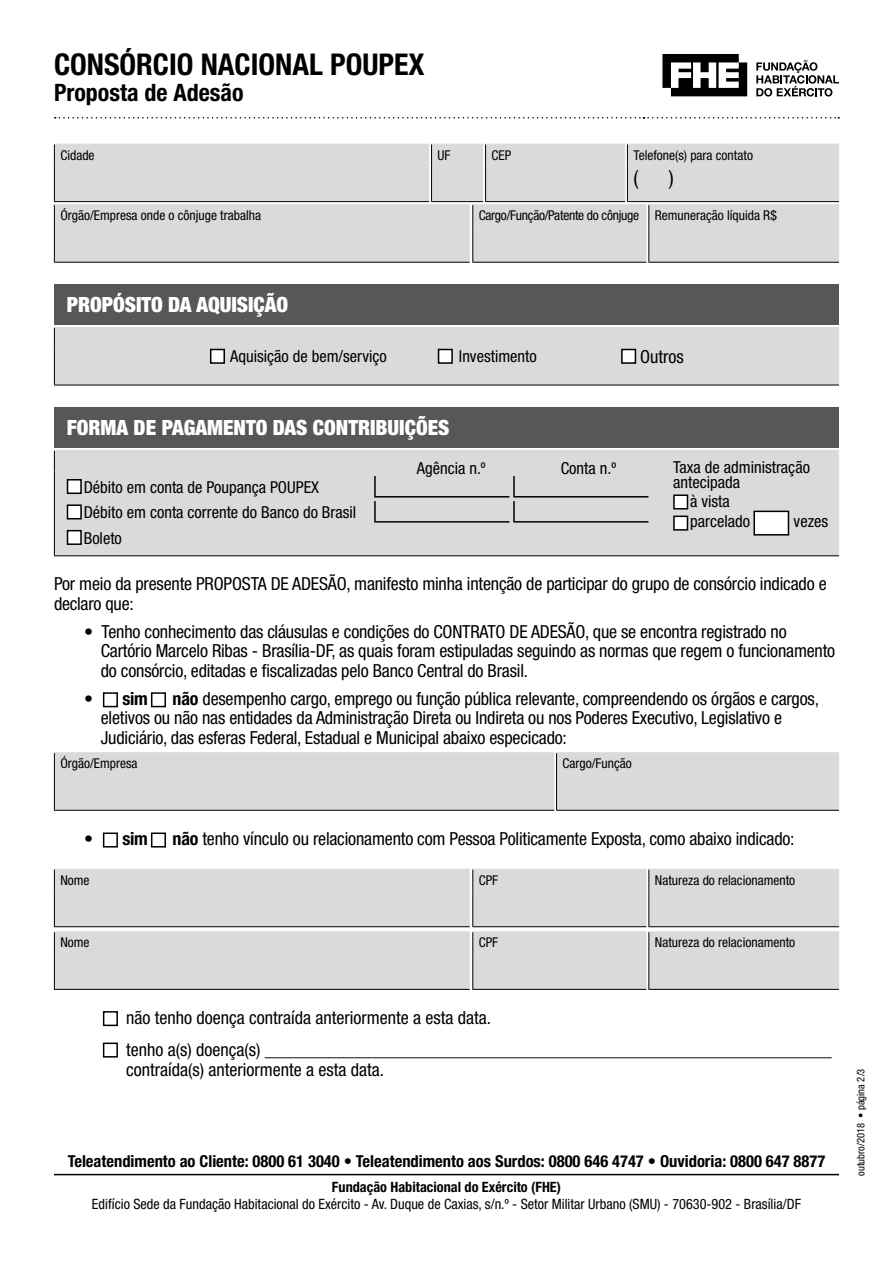
<style>
.page{position:relative;width:893px;height:1263px;background:#fff}
.page>*{position:absolute;margin:0;border:0;box-sizing:border-box;transform-origin:0 0}
.t1{font:700 condensed 30px "Helvetica Neue LT Std";color:#000}
.t2{font:700 condensed 24px "Helvetica Neue LT Std";color:#000}
.t3{font:900 condensed 21px "Helvetica Neue LT Std";color:#fff}
.t4{font:condensed 21px "Helvetica Neue LT Std";color:#000}
.t5{font:condensed 18px/19.5px "Helvetica Neue LT Std";letter-spacing:-.01em;color:#000}
.t6{font:700 condensed 18px "Helvetica Neue LT Std";letter-spacing:-.01em;color:#000}
.t7{font:condensed 16.5px/25.2px "Helvetica Neue LT Std";color:#000}
.t8{font:700 condensed 16.5px "Helvetica Neue LT Std";color:#000}
.t9{font:condensed 14.25px "Helvetica Neue LT Std";color:#000}
.t10{font:700 condensed 14.25px "Helvetica Neue LT Std";color:#000}
.t11{font:condensed 13.5px "Helvetica Neue LT Std";color:#000}
.t12{font:condensed 13.5px "Helvetica Neue LT Std";letter-spacing:-.02em;color:#000}
.t13{font:condensed 10.5px "Helvetica Neue LT Std";color:#000}
.s1{font-weight:400}
.s2{font-weight:700}
</style>
<div class="page">
<svg style="left:55px;top:117px;width:784px;height:2px"></svg>
<svg style="left:662px;top:54px;width:85px;height:42px"></svg>
<svg style="left:756px;top:60px;width:83px;height:37px"></svg>
<hr style="left:54px;top:1174px;width:785px;height:1px;background:#000">
<hr style="left:54px;top:262px;width:416px;height:1px;background:#000">
<hr style="left:472px;top:262px;width:174px;height:1px;background:#000">
<div style="left:54px;top:144px;width:785px;height:118px;background:#dadada"></div>
<hr style="left:648px;top:226px;width:1px;height:36px;background:#000">
<hr style="left:648px;top:262px;width:191px;height:1px;background:#000">
<div style="left:103px;top:832px;width:15px;height:15px;border:2px solid #000"></div>
<div style="left:151px;top:832px;width:15px;height:15px;border:2px solid #000"></div>
<div style="left:54px;top:284px;width:785px;height:41px;background:#575756"></div>
<div style="left:55px;top:328px;width:783px;height:57px;background:#dadada"></div>
<hr style="left:54px;top:327px;width:785px;height:1px;background:#dadada">
<svg style="left:838px;top:328px;width:1px;height:20px"></svg>
<hr style="left:55px;top:348px;width:784px;height:1px;background:#dadada">
<hr style="left:838px;top:349px;width:1px;height:36px;background:#dadada">
<svg style="left:54px;top:328px;width:1px;height:21px"></svg>
<hr style="left:54px;top:349px;width:1px;height:36px;background:#000">
<hr style="left:54px;top:385px;width:785px;height:1px;background:#000">
<div style="left:439px;top:349px;width:13px;height:14px;background:#fff"></div>
<div style="left:438px;top:349px;width:15px;height:15px;border:2px solid #000"></div>
<div style="left:211px;top:349px;width:13px;height:14px;background:#fff"></div>
<div style="left:210px;top:349px;width:15px;height:15px;border:2px solid #000"></div>
<div style="left:622px;top:349px;width:13px;height:14px;background:#fff"></div>
<div style="left:621px;top:349px;width:15px;height:15px;border:2px solid #000"></div>
<div style="left:54px;top:407px;width:785px;height:40px;background:#575756"></div>
<div style="left:55px;top:451px;width:783px;height:104px;background:#dadada"></div>
<hr style="left:54px;top:450px;width:785px;height:1px;background:#dadada">
<svg style="left:838px;top:451px;width:1px;height:20px"></svg>
<hr style="left:55px;top:471px;width:784px;height:1px;background:#dadada">
<hr style="left:838px;top:472px;width:1px;height:83px;background:#dadada">
<svg style="left:54px;top:451px;width:1px;height:21px"></svg>
<hr style="left:54px;top:472px;width:1px;height:83px;background:#000">
<hr style="left:54px;top:555px;width:785px;height:1px;background:#000">
<div style="left:68px;top:480px;width:13px;height:13px;background:#fff"></div>
<div style="left:67px;top:479px;width:15px;height:15px;border:2px solid #000"></div>
<div style="left:674px;top:495px;width:13px;height:14px;background:#fff"></div>
<div style="left:673px;top:494px;width:15px;height:15px;border:2px solid #000"></div>
<div style="left:674px;top:516px;width:13px;height:14px;background:#fff"></div>
<div style="left:673px;top:516px;width:15px;height:15px;border:2px solid #000"></div>
<div style="left:754px;top:511px;width:34px;height:24px;background:#fff"></div>
<div style="left:753px;top:511px;width:36px;height:25px;border:2px solid #000"></div>
<div style="left:68px;top:505px;width:13px;height:14px;background:#fff"></div>
<div style="left:67px;top:504px;width:15px;height:15px;border:2px solid #000"></div>
<div style="left:68px;top:531px;width:13px;height:13px;background:#fff"></div>
<div style="left:67px;top:530px;width:15px;height:15px;border:2px solid #000"></div>
<hr style="left:374px;top:476px;width:2px;height:20px;background:#000">
<hr style="left:374px;top:496px;width:135px;height:1px;background:#000">
<hr style="left:513px;top:476px;width:2px;height:20px;background:#000">
<hr style="left:513px;top:496px;width:135px;height:1px;background:#000">
<hr style="left:374px;top:501px;width:2px;height:20px;background:#000">
<hr style="left:374px;top:521px;width:135px;height:2px;background:#000">
<hr style="left:513px;top:501px;width:2px;height:20px;background:#000">
<hr style="left:513px;top:521px;width:135px;height:2px;background:#000">
<div style="left:103px;top:692px;width:15px;height:15px;border:2px solid #000"></div>
<div style="left:151px;top:692px;width:15px;height:15px;border:2px solid #000"></div>
<hr style="left:54px;top:752px;width:500px;height:1px;background:#dadada">
<hr style="left:54px;top:810px;width:500px;height:1px;background:#000">
<hr style="left:556px;top:752px;width:283px;height:1px;background:#dadada">
<div style="left:54px;top:753px;width:785px;height:57px;background:#dadada"></div>
<hr style="left:556px;top:774px;width:1px;height:36px;background:#000">
<hr style="left:556px;top:810px;width:283px;height:1px;background:#000">
<hr style="left:54px;top:989px;width:416px;height:1px;background:#000">
<hr style="left:472px;top:989px;width:174px;height:1px;background:#000">
<div style="left:54px;top:869px;width:785px;height:120px;background:#dadada"></div>
<hr style="left:648px;top:953px;width:1px;height:36px;background:#000">
<hr style="left:648px;top:989px;width:191px;height:1px;background:#000">
<div style="left:103px;top:1011px;width:15px;height:15px;border:2px solid #000"></div>
<div style="left:103px;top:1042px;width:15px;height:15px;border:2px solid #000"></div>
<h1 class="t1" style="left:54px;top:47px;width:372px">CONSÓRCIO NACIONAL POUPEX</h1>
<h2 class="t2" style="left:54px;top:78px;width:191px">Proposta de Adesão</h2>
<p class="t11" style="left:60px;top:147px;width:36px">Cidade</p>
<p class="t11" style="left:438px;top:147px;width:15px">UF</p>
<p class="t11" style="left:492px;top:147px;width:21px">CEP</p>
<p class="t11" style="left:633px;top:147px;width:121px">Telefone(s) para contato</p>
<p class="t4" style="left:633px;top:165px;width:7px">(</p>
<p class="t4" style="left:669px;top:165px;width:7px">)</p>
<p class="t11" style="left:60px;top:208px;width:202px">Órgão/Empresa onde o cônjuge trabalha</p>
<p class="t12" style="left:479px;top:208px;width:299px">Cargo/Função/Patente do cônjuge Remuneração líquida R$</p>
<p class="t3" style="left:67px;top:291px;width:223px">PROPÓSITO DA AQUISIÇÃO</p>
<p class="t7" style="left:230px;top:343px;width:158px">Aquisição de bem/serviço</p>
<p class="t7" style="left:459px;top:343px;width:79px">Investimento</p>
<p class="t5" style="left:640px;top:346px;width:45px">Outros</p>
<p class="t3" style="left:67px;top:414px;width:384px">FORMA DE PAGAMENTO DAS CONTRIBUIÇÕES</p>
<p class="t7" style="left:84px;top:475px;width:274px">Débito em conta de Poupança POUPEX<br>Débito em conta corrente do Banco do Brasil<br>Boleto</p>
<p class="t7" style="left:417px;top:456px;width:70px">Agência n.º</p>
<p class="t7" style="left:561px;top:456px;width:57px">Conta n.º</p>
<p class="t7" style="left:673px;top:460px;width:138px;line-height:15px">Taxa de administração antecipada</p>
<p class="t7" style="left:690px;top:492px;width:61px;line-height:19.2px">à vista parcelado</p>
<p class="t7" style="left:794px;top:508px;width:36px">vezes</p>
<p class="t5" style="left:54px;top:574px;width:774px">Por meio da presente PROPOSTA DE ADESÃO, manifesto minha intenção de participar do grupo de consórcio indicado e declaro que:</p>
<p class="t5" style="left:101px;top:622px;width:736px;text-indent:-17px">• Tenho conhecimento das cláusulas e condições do CONTRATO DE ADESÃO, que se encontra registrado no<br>Cartório Marcelo Ribas - Brasília-DF, as quais foram estipuladas seguindo as normas que regem o funcionamento do consórcio, editadas e fiscalizadas pelo Banco Central do Brasil.</p>
<p class="t6" style="left:84px;top:687px;width:65px"><span class="s1">•</span> sim</p>
<p class="t5" style="left:101px;top:689px;width:720px;text-indent:72px"><span class="s2">não</span> desempenho cargo, emprego ou função pública relevante, compreendendo os órgãos e cargos, eletivos ou não nas entidades da Administração Direta ou Indireta ou nos Poderes Executivo, Legislativo e<br>Judiciário, das esferas Federal, Estadual e Municipal abaixo especicado:</p>
<p class="t11" style="left:60px;top:756px;width:79px">Órgão/Empresa</p>
<p class="t11" style="left:563px;top:756px;width:71px">Cargo/Função</p>
<p class="t6" style="left:84px;top:827px;width:65px"><span class="s1">•</span> sim</p>
<p class="t5" style="left:173px;top:828px;width:623px"><span class="s2">não</span> tenho vínculo ou relacionamento com Pessoa Politicamente Exposta, como abaixo indicado:</p>
<p class="t11" style="left:60px;top:872px;width:31px">Nome</p>
<p class="t11" style="left:60px;top:935px;width:31px">Nome</p>
<p class="t11" style="left:479px;top:872px;width:21px">CPF</p>
<p class="t11" style="left:479px;top:935px;width:21px">CPF</p>
<p class="t11" style="left:655px;top:872px;width:142px">Natureza do relacionamento</p>
<p class="t11" style="left:655px;top:935px;width:142px">Natureza do relacionamento</p>
<p class="t5" style="left:126px;top:1001px;width:707px;line-height:32.2px">não tenho doença contraída anteriormente a esta data.<br>tenho a(s) doença(s) _______________________________________________________________</p>
<p class="t5" style="left:126px;top:1059px;width:259px">contraída(s) anteriormente a esta data.</p>
<p class="t8" style="left:68px;top:1151px;width:759px">Teleatendimento ao Cliente: 0800 61 3040 • Teleatendimento aos Surdos: 0800 646 4747 • Ouvidoria: 0800 647 8877</p>
<p class="t10" style="left:332px;top:1179px;width:231px">Fundação Habitacional do Exército (FHE)</p>
<p class="t9" style="left:92px;top:1196px;width:710px">Edifício Sede da Fundação Habitacional do Exército - Av. Duque de Caxias, s/n.º - Setor Militar Urbano (SMU) - 70630-902 - Brasília/DF</p>
<p class="t13" style="left:854px;top:1176px;width:109px;rotate:-90deg">outubro/2018 • página 2/3</p>
</div>
